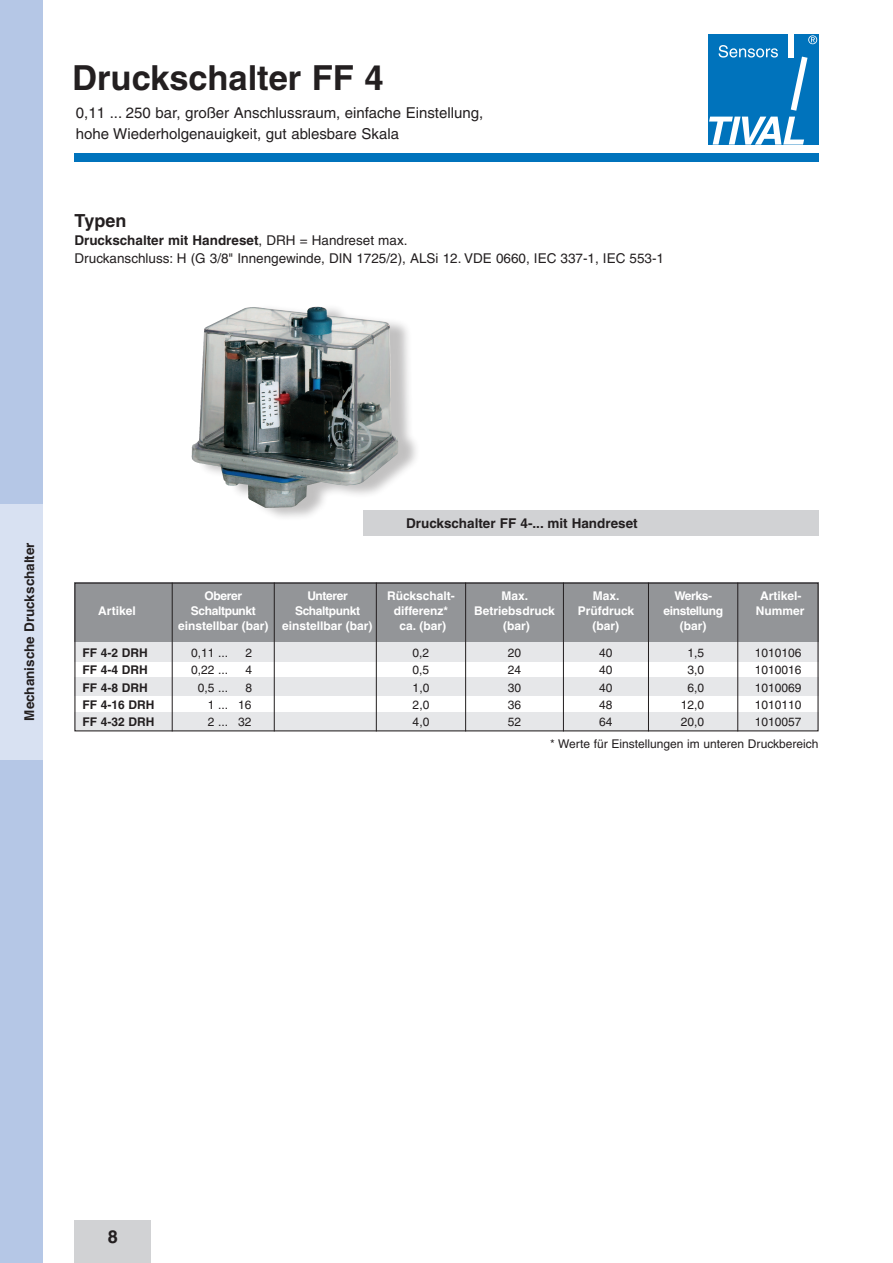
<style>
.page{position:relative;width:893px;height:1263px;background:#fff}
.page>*{position:absolute;margin:0;border:0;box-sizing:border-box;transform-origin:0 0}
.t1{font:700 34.5px "Helvetica";color:#231f20}
.t2{font:700 18px "Helvetica";color:#231f20}
.t3{font:15px/21px "Helvetica";color:#231f20}
.t4{font:13.5px/18px "Helvetica";color:#231f20}
.t5{font:700 13.5px "Helvetica";color:#231f20}
.t6{font:12px "Helvetica";color:#231f20}
.t7{font:700 12px "Helvetica";color:#fff}
.t8{font:700 12px "Helvetica";color:#231f20}
.t9{font:700 12px "Helvetica";letter-spacing:-.03em;color:#fff}
.s1{font-weight:700}
</style>
<div class="page">
<div style="left:708px;top:34px;width:111px;height:110px;background:#0073bc"></div>
<div style="left:788px;top:34px;width:6px;height:23px;background:#fff"></div>
<svg style="left:791px;top:57px;width:16px;height:54px"></svg>
<svg style="left:719px;top:45px;width:59px;height:13px"></svg>
<svg style="left:709px;top:117px;width:95px;height:28px"></svg>
<svg style="left:808px;top:35px;width:9px;height:9px"></svg>
<div style="left:74px;top:153px;width:745px;height:9px;background:#0073bc"></div>
<div style="left:0;top:0;width:43px;height:504px;background:#b5c7e6"></div>
<div style="left:0;top:759px;width:43px;height:504px;background:#b5c7e6"></div>
<div style="left:0;top:504px;width:43px;height:255px;background:#d8e1f2"></div>
<div style="left:74px;top:1220px;width:77px;height:43px;background:#d1d2d4"></div>
<div style="left:74px;top:583px;width:745px;height:59px;background:#939598"></div>
<div style="left:74px;top:642px;width:745px;height:19px;background:#e6e7e9"></div>
<div style="left:74px;top:677px;width:745px;height:18px;background:#e6e7e9"></div>
<div style="left:74px;top:712px;width:745px;height:18px;background:#e6e7e9"></div>
<div style="left:74px;top:583px;width:745px;height:148px;border:1px solid #231f20"></div>
<hr style="left:172px;top:583px;width:1px;height:148px;background:#231f20">
<hr style="left:376px;top:583px;width:1px;height:148px;background:#231f20">
<hr style="left:465px;top:583px;width:1px;height:148px;background:#231f20">
<hr style="left:563px;top:583px;width:1px;height:148px;background:#231f20">
<hr style="left:648px;top:583px;width:1px;height:148px;background:#231f20">
<hr style="left:737px;top:583px;width:1px;height:148px;background:#231f20">
<hr style="left:274px;top:583px;width:1px;height:148px;background:#231f20">
<div style="left:197px;top:303px;width:223px;height:218px;background:#231f20;opacity:.28"></div>
<img style="left:204px;top:307px;width:108px;height:30px">
<div style="left:364px;top:510px;width:455px;height:26px;background:#d1d2d4"></div>
<h1 class="t1" style="left:72px;top:57px;width:313px">Druckschalter FF 4</h1>
<p class="t3" style="left:76px;top:102px;width:409px">0,11 ... 250 bar, großer Anschlussraum, einfache Einstellung, hohe Wiederholgenauigkeit, gut ablesbare Skala</p>
<h2 class="t2" style="left:74px;top:209px;width:53px">Typen</h2>
<p class="t4" style="left:74px;top:231px;width:591px"><span class="s1">Druckschalter mit Handreset</span>, DRH = Handreset max.<br>Druckanschluss: H (G 3/8" Innengewinde, DIN 1725/2), ALSi 12. VDE 0660, IEC 337-1, IEC 553-1</p>
<p class="t5" style="left:21px;top:721px;width:180px;rotate:-90deg">Mechanische Druckschalter</p>
<p class="t5" style="left:406px;top:515px;width:233px">Druckschalter FF 4-... mit Handreset</p>
<p class="t7" style="left:205px;top:589px;width:39px">Oberer</p>
<p class="t9" style="left:307px;top:589px;width:42px">Unterer</p>
<p class="t7" style="left:387px;top:589px;width:69px">Rückschalt-</p>
<p class="t7" style="left:501px;top:589px;width:28px">Max.</p>
<p class="t7" style="left:593px;top:589px;width:28px">Max.</p>
<p class="t7" style="left:674px;top:589px;width:39px">Werks-</p>
<p class="t7" style="left:760px;top:589px;width:43px">Artikel-</p>
<p class="t7" style="left:98px;top:604px;width:39px">Artikel</p>
<p class="t9" style="left:191px;top:604px;width:66px">Schaltpunkt</p>
<p class="t9" style="left:295px;top:604px;width:66px">Schaltpunkt</p>
<p class="t7" style="left:394px;top:604px;width:56px">differenz*</p>
<p class="t7" style="left:474px;top:604px;width:82px">Betriebsdruck</p>
<p class="t7" style="left:578px;top:604px;width:58px">Prüfdruck</p>
<p class="t9" style="left:663px;top:604px;width:61px">einstellung</p>
<p class="t7" style="left:756px;top:604px;width:50px">Nummer</p>
<p class="t7" style="left:178px;top:619px;width:196px">einstellbar (bar) einstellbar (bar)</p>
<p class="t7" style="left:400px;top:619px;width:48px">ca. (bar)</p>
<p class="t7" style="left:503px;top:619px;width:28px">(bar)</p>
<p class="t7" style="left:593px;top:619px;width:28px">(bar)</p>
<p class="t7" style="left:680px;top:619px;width:28px">(bar)</p>
<p class="t8" style="left:82px;top:645px;width:67px">FF 4-2 DRH</p>
<p class="t6" style="left:191px;top:646px;width:39px">0,11 ...</p>
<p class="t6" style="left:245px;top:646px;width:8px">2</p>
<p class="t6" style="left:413px;top:646px;width:18px">0,2</p>
<p class="t6" style="left:508px;top:646px;width:15px">20</p>
<p class="t6" style="left:599px;top:646px;width:15px">40</p>
<p class="t6" style="left:687px;top:646px;width:18px">1,5</p>
<p class="t6" style="left:755px;top:646px;width:48px">1010106</p>
<p class="t8" style="left:82px;top:663px;width:67px">FF 4-4 DRH</p>
<p class="t6" style="left:191px;top:663px;width:39px">0,22 ...</p>
<p class="t6" style="left:245px;top:663px;width:8px">4</p>
<p class="t6" style="left:413px;top:663px;width:18px">0,5</p>
<p class="t6" style="left:508px;top:663px;width:15px">24</p>
<p class="t6" style="left:599px;top:663px;width:15px">40</p>
<p class="t6" style="left:687px;top:663px;width:18px">3,0</p>
<p class="t6" style="left:755px;top:663px;width:48px">1010016</p>
<p class="t8" style="left:82px;top:680px;width:67px">FF 4-8 DRH</p>
<p class="t6" style="left:198px;top:680px;width:32px">0,5 ...</p>
<p class="t6" style="left:245px;top:680px;width:8px">8</p>
<p class="t6" style="left:413px;top:680px;width:18px">1,0</p>
<p class="t6" style="left:508px;top:680px;width:15px">30</p>
<p class="t6" style="left:599px;top:680px;width:15px">40</p>
<p class="t6" style="left:687px;top:680px;width:18px">6,0</p>
<p class="t6" style="left:755px;top:680px;width:48px">1010069</p>
<p class="t8" style="left:82px;top:697px;width:74px">FF 4-16 DRH</p>
<p class="t6" style="left:208px;top:698px;width:45px">1 ... 16</p>
<p class="t6" style="left:413px;top:698px;width:18px">2,0</p>
<p class="t6" style="left:508px;top:698px;width:15px">36</p>
<p class="t6" style="left:599px;top:698px;width:15px">48</p>
<p class="t6" style="left:681px;top:698px;width:25px">12,0</p>
<p class="t6" style="left:755px;top:698px;width:48px">1010110</p>
<p class="t8" style="left:82px;top:714px;width:74px">FF 4-32 DRH</p>
<p class="t6" style="left:208px;top:715px;width:45px">2 ... 32</p>
<p class="t6" style="left:413px;top:715px;width:18px">4,0</p>
<p class="t6" style="left:508px;top:715px;width:15px">52</p>
<p class="t6" style="left:599px;top:715px;width:15px">64</p>
<p class="t6" style="left:681px;top:715px;width:25px">20,0</p>
<p class="t6" style="left:755px;top:715px;width:48px">1010057</p>
<p class="t6" style="left:550px;top:737px;width:270px">* Werte für Einstellungen im unteren Druckbereich</p>
<h2 class="t2" style="left:108px;top:1225px;width:12px">8</h2>
</div>
